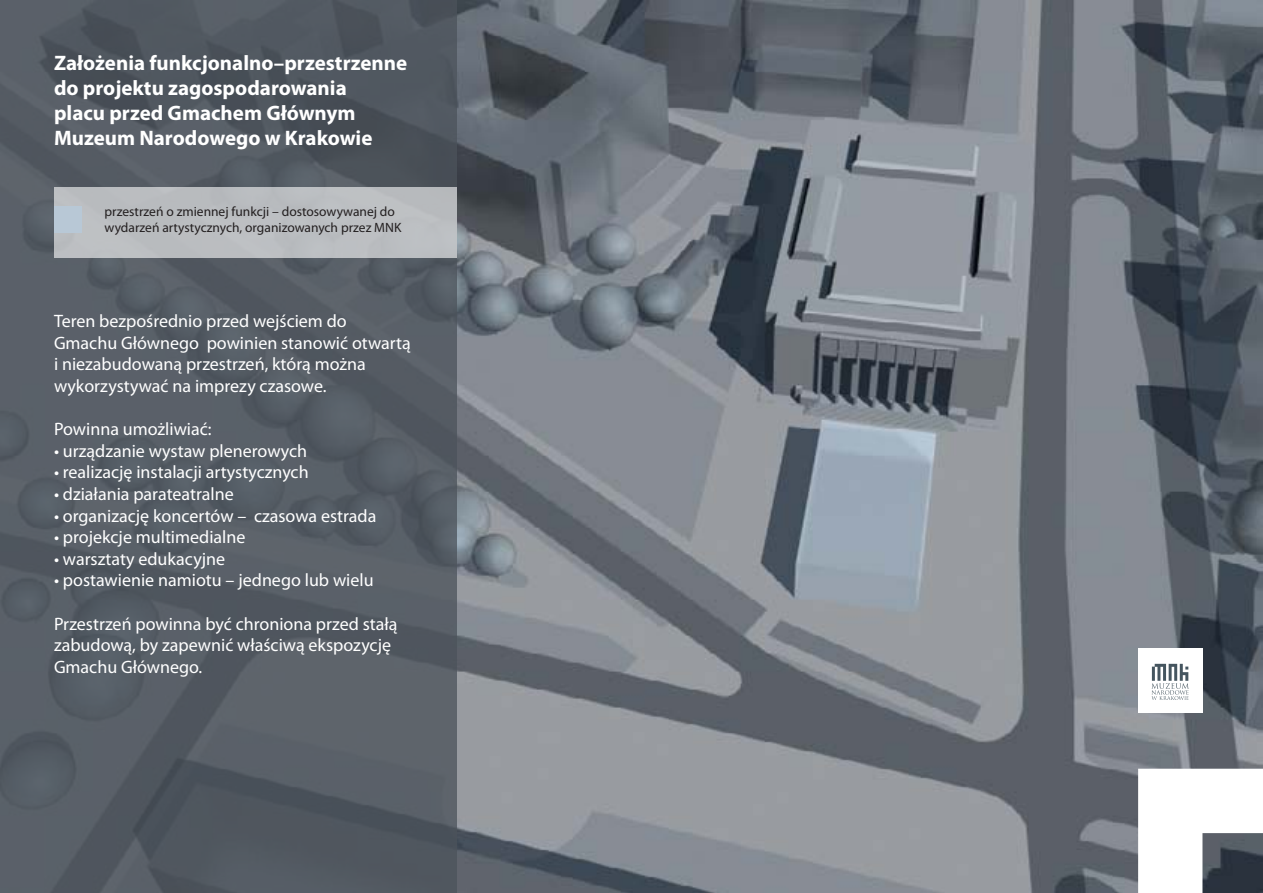
<style>
.page{position:relative;width:1263px;height:893px;background:#fff}
.page>*{position:absolute;margin:0;border:0;box-sizing:border-box;transform-origin:0 0}
.t1{font:700 21px/25.2px "Myriad Pro";color:#fff}
.t2{font:18px/21.6px "Myriad Pro";color:#fff}
.t3{font:13.5px/16.2px "Myriad Pro";color:#231f20}
</style>
<div class="page">
<img style="left:456px;top:0;width:807px;height:893px">
<svg style="left:0;top:0;width:456px;height:893px;background:#545b64"></svg>
<svg style="left:1138px;top:769px;width:125px;height:124px"></svg>
<div style="left:1138px;top:648px;width:64px;height:65px;background:#fff"></div>
<svg style="left:1151px;top:664px;width:38px;height:36px"></svg>
<div style="left:54px;top:187px;width:402px;height:70px;background:#bbbdc1"></div>
<div style="left:54px;top:207px;width:27px;height:26px;background:#b8c8d6"></div>
<p class="t1" style="left:54px;top:49px;width:355px">Założenia funkcjonalno–przestrzenne do projektu zagospodarowania<br>placu przed Gmachem Głównym<br>Muzeum Narodowego w Krakowie</p>
<p class="t3" style="left:105px;top:203px;width:298px">przestrzeń o zmiennej funkcji – dostosowywanej do wydarzeń artystycznych, organizowanych przez MNK</p>
<p class="t2" style="left:54px;top:310px;width:358px">Teren bezpośrednio przed wejściem do Gmachu Głównego powinien stanowić otwartą i niezabudowaną przestrzeń, którą można wykorzystywać na imprezy czasowe.</p>
<p class="t2" style="left:54px;top:418px;width:159px">Powinna umożliwiać:</p>
<p class="t2" style="left:54px;top:440px;width:255px">• urządzanie wystaw plenerowych</p>
<p class="t2" style="left:54px;top:461px;width:256px">• realizację instalacji artystycznych</p>
<p class="t2" style="left:54px;top:483px;width:181px">• działania parateatralne</p>
<p class="t2" style="left:54px;top:504px;width:324px">• organizację koncertów – czasowa estrada</p>
<p class="t2" style="left:54px;top:526px;width:193px">• projekcje multimedialne</p>
<p class="t2" style="left:54px;top:548px;width:173px">• warsztaty edukacyjne</p>
<p class="t2" style="left:54px;top:569px;width:321px">• postawienie namiotu – jednego lub wielu</p>
<p class="t2" style="left:54px;top:612px;width:345px">Przestrzeń powinna być chroniona przed stałą zabudową, by zapewnić właściwą ekspozycję<br>Gmachu Głównego.</p>
</div>
